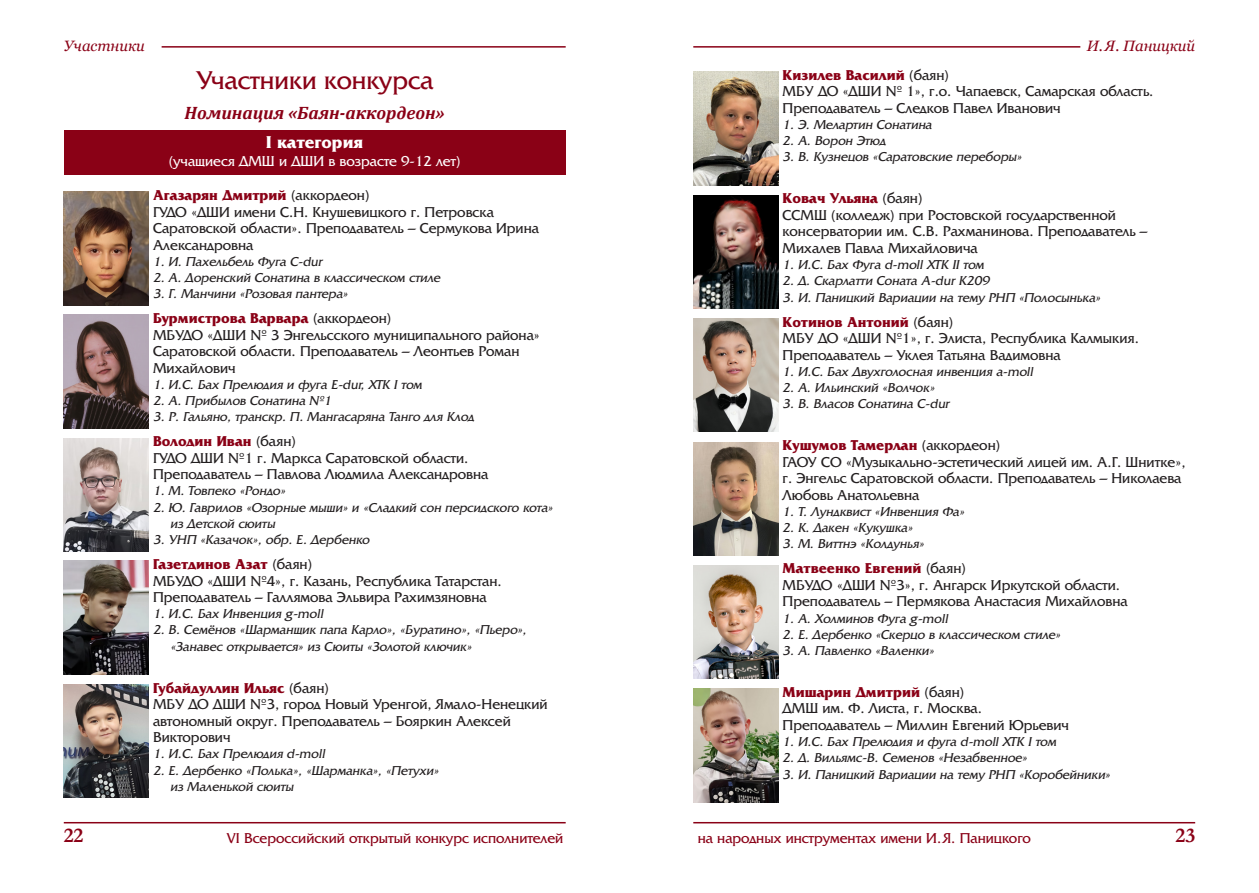
<style>
.page{position:relative;width:1259px;height:893px;background:#fff}
.page>*{position:absolute;margin:0;border:0;box-sizing:border-box;transform-origin:0 0}
.Заголовок{font:27px "AG Friquer C";color:#8a0116}
.t1{font:700 21px "Garamond";color:#8a0116}
.Уважаемые{font:italic 700 18px "Cambria";color:#8a0116}
.категория{font:700 18px "AG Friquer C";color:#fff}
.Участники_данные{font:15px/16.5px "AG Friquer C";color:#231f20}
.Участники_фамилия{font:700 15px "AG Friquer C";color:#8a0116}
.t2{font:15px "AG Friquer C";color:#8a0116}
.категория-2{font:15px "AG Friquer C";color:#fff}
.t3{font:italic 15px "Georgia";color:#8a0116}
.Участники_-_программа{font:italic 13.5px/16.2px "AG Friquer C";color:#231f20}
.s1{font-weight:400;color:#231f20}
</style>
<div class="page">
<hr style="left:693px;top:822px;width:502px;height:1px;background:#8a0116">
<hr style="left:64px;top:822px;width:502px;height:1px;background:#8a0116">
<hr style="left:162px;top:46px;width:404px;height:2px;background:#8a0116">
<hr style="left:693px;top:46px;width:387px;height:2px;background:#8a0116">
<div style="left:64px;top:130px;width:502px;height:44px;background:#8a0116"></div>
<img style="left:64px;top:192px;width:85px;height:113px">
<img style="left:64px;top:315px;width:85px;height:113px">
<img style="left:64px;top:438px;width:85px;height:113px">
<img style="left:64px;top:561px;width:85px;height:113px">
<img style="left:64px;top:684px;width:85px;height:114px">
<img style="left:693px;top:72px;width:85px;height:113px">
<img style="left:693px;top:195px;width:85px;height:114px">
<img style="left:693px;top:318px;width:85px;height:114px">
<img style="left:693px;top:442px;width:85px;height:113px">
<img style="left:693px;top:565px;width:85px;height:114px">
<img style="left:693px;top:689px;width:85px;height:113px">
<p class="t3" style="left:64px;top:36px;width:83px">Участники</p>
<p class="t3" style="left:1086px;top:36px;width:110px">И. Я. Паницкий</p>
<p class="Заголовок" style="left:196px;top:66px;width:239px">Участники конкурса</p>
<p class="Уважаемые" style="left:185px;top:100px;width:262px">Номинация «Баян-аккордеон»</p>
<p class="категория" style="left:266px;top:133px;width:98px">I категория</p>
<p class="категория-2" style="left:169px;top:154px;width:293px">(учащиеся ДМШ и ДШИ в возрасте 9-12 лет)</p>
<p class="Участники_фамилия" style="left:153px;top:187px;width:218px">Агазарян Дмитрий <span class="s1">(аккордеон)</span></p>
<p class="Участники_данные" style="left:153px;top:204px;width:387px">ГУДО «ДШИ имени С.Н. Кнушевицкого г. Петровска<br>Саратовской области». Преподаватель – Сермукова Ирина<br>Александровна</p>
<p class="Участники_-_программа" style="left:153px;top:253px;width:173px">1. И. Пахельбель Фуга C-dur</p>
<p class="Участники_-_программа" style="left:153px;top:270px;width:291px">2. А. Доренский Сонатина в классическом стиле</p>
<p class="Участники_-_программа" style="left:153px;top:286px;width:199px">3. Г. Манчини «Розовая пантера»</p>
<p class="Участники_фамилия" style="left:153px;top:310px;width:240px">Бурмистрова Варвара <span class="s1">(аккордеон)</span></p>
<p class="Участники_данные" style="left:153px;top:327px;width:388px">МБУДО «ДШИ № 3 Энгельсского муниципального района»<br>Саратовской области. Преподаватель – Леонтьев Роман<br>Михайлович</p>
<p class="Участники_-_программа" style="left:153px;top:377px;width:273px">1. И.С. Бах Прелюдия и фуга E-dur, ХТК I том</p>
<p class="Участники_-_программа" style="left:153px;top:393px;width:182px">2. А. Прибылов Сонатина №1</p>
<p class="Участники_-_программа" style="left:153px;top:409px;width:322px">3. Р. Гальяно, транскр. П. Мангасаряна Танго для Клод</p>
<p class="Участники_фамилия" style="left:153px;top:433px;width:144px">Володин Иван <span class="s1">(баян)</span></p>
<p class="Участники_данные" style="left:153px;top:450px;width:337px">ГУДО ДШИ №1 г. Маркса Саратовской области.<br>Преподаватель – Павлова Людмила Александровна</p>
<p class="Участники_-_программа" style="left:153px;top:483px;width:136px">1. М. Товпеко «Рондо»</p>
<p class="Участники_-_программа" style="left:170px;top:499px;width:387px;text-indent:-17px">2. Ю. Гаврилов «Озорные мыши» и «Сладкий сон персидского кота» из Детской сюиты</p>
<p class="Участники_-_программа" style="left:153px;top:532px;width:220px">3. УНП «Казачок», обр. Е. Дербенко</p>
<p class="Участники_фамилия" style="left:153px;top:556px;width:161px">Газетдинов Азат <span class="s1">(баян)</span></p>
<p class="Участники_данные" style="left:153px;top:573px;width:350px">МБУДО «ДШИ №4», г. Казань, Республика Татарстан.<br>Преподаватель – Галлямова Эльвира Рахимзяновна</p>
<p class="Участники_-_программа" style="left:153px;top:606px;width:174px">1. И.С. Бах Инвенция g-moll</p>
<p class="Участники_-_программа" style="left:170px;top:622px;width:360px;text-indent:-17px">2. В. Семёнов «Шарманщик папа Карло», «Буратино», «Пьеро», «Занавес открывается» из Сюиты «Золотой ключик»</p>
<p class="Участники_фамилия" style="left:153px;top:679px;width:177px">Губайдуллин Ильяс <span class="s1">(баян)</span></p>
<p class="Участники_данные" style="left:153px;top:696px;width:396px">МБУ ДО ДШИ №3, город Новый Уренгой, Ямало-Ненецкий автономный округ. Преподаватель – Бояркин Алексей<br>Викторович</p>
<p class="Участники_-_программа" style="left:153px;top:746px;width:176px">1. И.С. Бах Прелюдия d-moll</p>
<p class="Участники_-_программа" style="left:170px;top:762px;width:273px;text-indent:-17px">2. Е. Дербенко «Полька», «Шарманка», «Петухи» из Маленькой сюиты</p>
<p class="Участники_фамилия" style="left:782px;top:67px;width:168px">Кизилев Василий <span class="s1">(баян)</span></p>
<p class="Участники_данные" style="left:782px;top:84px;width:372px">МБУ ДО «ДШИ № 1», г.о. Чапаевск, Самарская область.<br>Преподаватель – Следков Павел Иванович</p>
<p class="Участники_-_программа" style="left:782px;top:117px;width:153px">1. Э. Мелартин Сонатина</p>
<p class="Участники_-_программа" style="left:782px;top:133px;width:104px">2. А. Ворон Этюд</p>
<p class="Участники_-_программа" style="left:782px;top:149px;width:243px">3. В. Кузнецов «Саратовские переборы»</p>
<p class="Участники_фамилия" style="left:782px;top:190px;width:141px">Ковач Ульяна <span class="s1">(баян)</span></p>
<p class="Участники_данные" style="left:782px;top:207px;width:366px">ССМШ (колледж) при Ростовской государственной консерватории им. С.В. Рахманинова. Преподаватель –<br>Михалев Павла Михайловича</p>
<p class="Участники_-_программа" style="left:782px;top:257px;width:205px">1. И.С. Бах Фуга d-moll ХТК II том</p>
<p class="Участники_-_программа" style="left:782px;top:273px;width:211px">2. Д . Скарлатти Соната A-dur K209</p>
<p class="Участники_-_программа" style="left:782px;top:289px;width:322px">3. И. Паницкий Вариации на тему РНП «Полосынька»</p>
<p class="Участники_фамилия" style="left:782px;top:313px;width:172px">Котинов Антоний <span class="s1">(баян)</span></p>
<p class="Участники_данные" style="left:782px;top:330px;width:358px">МБУ ДО «ДШИ №1», г. Элиста, Республика Калмыкия.<br>Преподаватель – Уклея Татьяна Вадимовна</p>
<p class="Участники_-_программа" style="left:782px;top:364px;width:254px">1. И.С. Бах Двухголосная инвенция a-moll</p>
<p class="Участники_-_программа" style="left:782px;top:380px;width:156px">2. А. Ильинский «Волчок»</p>
<p class="Участники_-_программа" style="left:782px;top:396px;width:171px">3. В. Власов Сонатина C-dur</p>
<p class="Участники_фамилия" style="left:782px;top:437px;width:219px">Кушумов Тамерлан <span class="s1">(аккордеон)</span></p>
<p class="Участники_данные" style="left:782px;top:454px;width:404px">ГАОУ СО «Музыкально-эстетический лицей им. А.Г. Шнитке», г. Энгельс Саратовской области. Преподаватель – Николаева<br>Любовь Анатольевна</p>
<p class="Участники_-_программа" style="left:782px;top:504px;width:186px">1. Т. Лундквист «Инвенция Фа»</p>
<p class="Участники_-_программа" style="left:782px;top:520px;width:134px">2. К. Дакен «Кукушка»</p>
<p class="Участники_-_программа" style="left:782px;top:536px;width:146px">3. М. Виттнэ «Колдунья»</p>
<p class="Участники_фамилия" style="left:782px;top:560px;width:185px">Матвеенко Евгений <span class="s1">(баян)</span></p>
<p class="Участники_данные" style="left:782px;top:577px;width:346px">МБУДО «ДШИ №3», г. Ангарск Иркутской области.<br>Преподаватель – Пермякова Анастасия Михайловна</p>
<p class="Участники_-_программа" style="left:782px;top:610px;width:169px">1. А. Холминов Фуга g-moll</p>
<p class="Участники_-_программа" style="left:782px;top:626px;width:282px">2. Е. Дербенко «Скерцо в классическом стиле»</p>
<p class="Участники_-_программа" style="left:782px;top:643px;width:156px">3. А. Павленко «Валенки»</p>
<p class="Участники_фамилия" style="left:782px;top:684px;width:183px">Мишарин Дмитрий <span class="s1">(баян)</span></p>
<p class="Участники_данные" style="left:782px;top:701px;width:288px">ДМШ им. Ф. Листа, г. Москва.<br>Преподаватель – Миллин Евгений Юрьевич</p>
<p class="Участники_-_программа" style="left:782px;top:734px;width:278px">1. И.С. Бах Прелюдия и фуга d-moll ХТК I том</p>
<p class="Участники_-_программа" style="left:782px;top:750px;width:249px">2. Д. Вильямс-В. Семенов «Незабвенное»</p>
<p class="Участники_-_программа" style="left:782px;top:766px;width:332px">3. И. Паницкий Вариации на тему РНП «Коробейники»</p>
<h2 class="t1" style="left:64px;top:821px;width:21px">22</h2>
<p class="t2" style="left:227px;top:830px;width:338px">VI Всероссийский открытый конкурс исполнителей</p>
<p class="t2" style="left:698px;top:830px;width:335px">на народных инструментах имени И.Я. Паницкого</p>
<h2 class="t1" style="left:1175px;top:821px;width:21px">23</h2>
</div>
